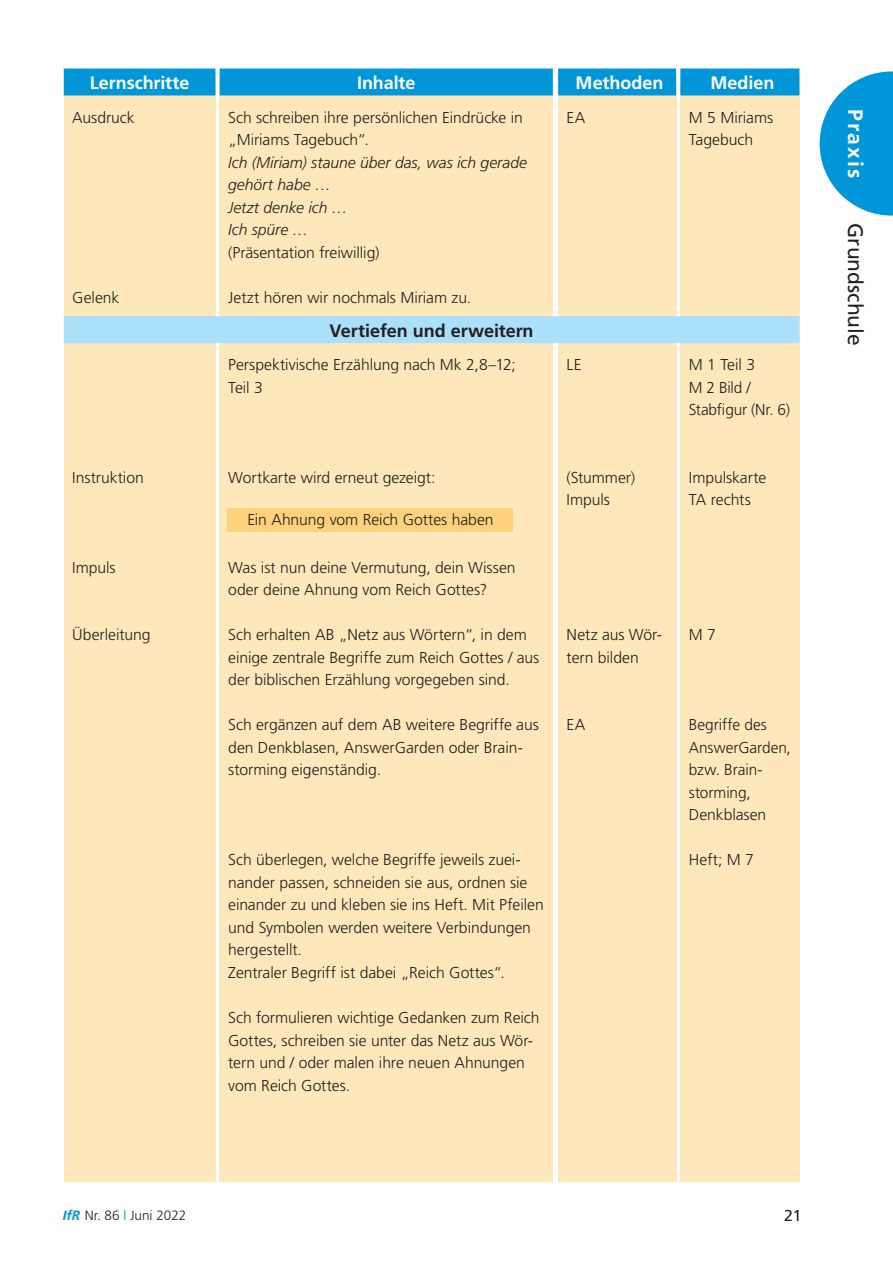
<style>
.page{position:relative;width:893px;height:1263px;background:#fff}
.page>*{position:absolute;margin:0;border:0;box-sizing:border-box;transform-origin:0 0}
.t1{font:21px "Frutiger";color:#231f20}
.t2{font:700 21px "Frutiger";letter-spacing:.1em;color:#fff}
.t3{font:700 18px "Frutiger";color:#fff}
.t4{font:700 18px "Frutiger";color:#231f20}
.t5{font:300 15.75px/22.5px "Frutiger";letter-spacing:-.005em;color:#231f20}
.t6{font:italic 300 15.75px/22.5px "Frutiger";letter-spacing:-.005em;color:#231f20}
.t7{font:15.75px "Frutiger";color:#231f20}
.t8{font:300 13.5px "Frutiger";color:#231f20}
.s1{font-weight:700;font-style:italic;color:#0196d7}
.s2{color:#0196d7}
</style>
<div class="page">
<svg style="left:820px;top:71px;width:73px;height:145px"></svg>
<div style="left:64px;top:75px;width:151px;height:1107px;background:#fee7ba"></div>
<div style="left:64px;top:68px;width:151px;height:27px;background:#0196d7"></div>
<div style="left:558px;top:75px;width:118px;height:1107px;background:#fee7ba"></div>
<div style="left:558px;top:68px;width:118px;height:27px;background:#0196d7"></div>
<div style="left:680px;top:75px;width:119px;height:1107px;background:#fee7ba"></div>
<div style="left:680px;top:68px;width:119px;height:27px;background:#0196d7"></div>
<div style="left:220px;top:75px;width:333px;height:1107px;background:#fee7ba"></div>
<div style="left:220px;top:68px;width:333px;height:27px;background:#0196d7"></div>
<div style="left:64px;top:316px;width:735px;height:27px;background:#aae0f9"></div>
<div style="left:227px;top:508px;width:286px;height:23px;background:#fed27c"></div>
<p class="t3" style="left:90px;top:73px;width:101px">Lernschritte</p>
<p class="t5" style="left:72px;top:106px;width:64px">Ausdruck</p>
<p class="t5" style="left:72px;top:286px;width:49px">Gelenk</p>
<p class="t3" style="left:357px;top:73px;width:60px">Inhalte</p>
<p class="t5" style="left:228px;top:106px;width:296px">Sch schreiben ihre persönlichen Eindrücke in „Miriams Tagebuch“.</p>
<p class="t6" style="left:228px;top:151px;width:300px">Ich (Miriam) staune über das, was ich gerade gehört habe …<br>Jetzt denke ich …<br>Ich spüre …</p>
<p class="t5" style="left:228px;top:241px;width:153px">(Präsentation freiwillig)</p>
<p class="t5" style="left:228px;top:286px;width:245px">Jetzt hören wir nochmals Miriam zu.</p>
<p class="t3" style="left:576px;top:73px;width:90px">Methoden</p>
<p class="t5" style="left:567px;top:106px;width:20px">EA</p>
<p class="t3" style="left:710px;top:73px;width:65px">Medien</p>
<p class="t5" style="left:689px;top:106px;width:86px">M 5 Miriams<br>Tagebuch</p>
<p class="t4" style="left:330px;top:320px;width:206px">Vertiefen und erweitern</p>
<p class="t5" style="left:228px;top:354px;width:289px">Perspektivische Erzählung nach Mk 2,8–12;<br>Teil 3</p>
<p class="t5" style="left:567px;top:354px;width:16px">LE</p>
<p class="t5" style="left:689px;top:354px;width:103px">M 1 Teil 3<br>M 2 Bild /<br>Stabfigur (Nr. 6)</p>
<p class="t5" style="left:72px;top:466px;width:73px">Instruktion</p>
<p class="t5" style="left:228px;top:466px;width:209px">Wortkarte wird erneut gezeigt:</p>
<p class="t5" style="left:567px;top:466px;width:70px">(Stummer)<br>Impuls</p>
<p class="t5" style="left:689px;top:466px;width:79px">Impulskarte<br>TA rechts</p>
<p class="t5" style="left:247px;top:508px;width:248px">Ein Ahnung vom Reich Gottes haben</p>
<p class="t5" style="left:72px;top:556px;width:45px">Impuls</p>
<p class="t5" style="left:72px;top:624px;width:80px">Überleitung</p>
<p class="t5" style="left:228px;top:556px;width:289px">Was ist nun deine Vermutung, dein Wissen oder deine Ahnung vom Reich Gottes?</p>
<p class="t5" style="left:228px;top:624px;width:313px">Sch erhalten AB „Netz aus Wörtern“, in dem einige zentrale Begriffe zum Reich Gottes / aus der biblischen Erzählung vorgegeben sind.</p>
<p class="t5" style="left:228px;top:714px;width:312px">Sch ergänzen auf dem AB weitere Begriffe aus den Denkblasen, AnswerGarden oder Brain&shy;storming eigenständig.</p>
<p class="t5" style="left:567px;top:624px;width:97px">Netz aus Wör&shy;tern bilden</p>
<p class="t5" style="left:567px;top:714px;width:20px">EA</p>
<p class="t5" style="left:228px;top:849px;width:317px">Sch überlegen, welche Begriffe jeweils zuei&shy;nander passen, schneiden sie aus, ordnen sie einander zu und kleben sie ins Heft. Mit Pfeilen und Symbolen werden weitere Verbindungen hergestellt.<br>Zentraler Begriff ist dabei „Reich Gottes“.</p>
<p class="t5" style="left:228px;top:1006px;width:313px">Sch formulieren wichtige Gedanken zum Reich Gottes, schreiben sie unter das Netz aus Wör&shy;tern und / oder malen ihre neuen Ahnungen vom Reich Gottes.</p>
<p class="t5" style="left:689px;top:624px;width:29px">M 7</p>
<p class="t5" style="left:689px;top:714px;width:104px">Begriffe des<br>AnswerGarden, bzw. Brain&shy;storming,<br>Denkblasen</p>
<p class="t5" style="left:689px;top:849px;width:67px">Heft; M 7</p>
<p class="t8" style="left:63px;top:1208px;width:125px"><span class="s1">IfR</span> Nr. 86 <span class="s2">|</span> Juni 2022</p>
<p class="t7" style="left:784px;top:1206px;width:19px">21</p>
<h1 class="t2" style="left:868px;top:109px;width:70px;rotate:90deg">Praxis</h1>
<h1 class="t1" style="left:868px;top:223px;width:124px;rotate:90deg">Grundschule</h1>
</div>
